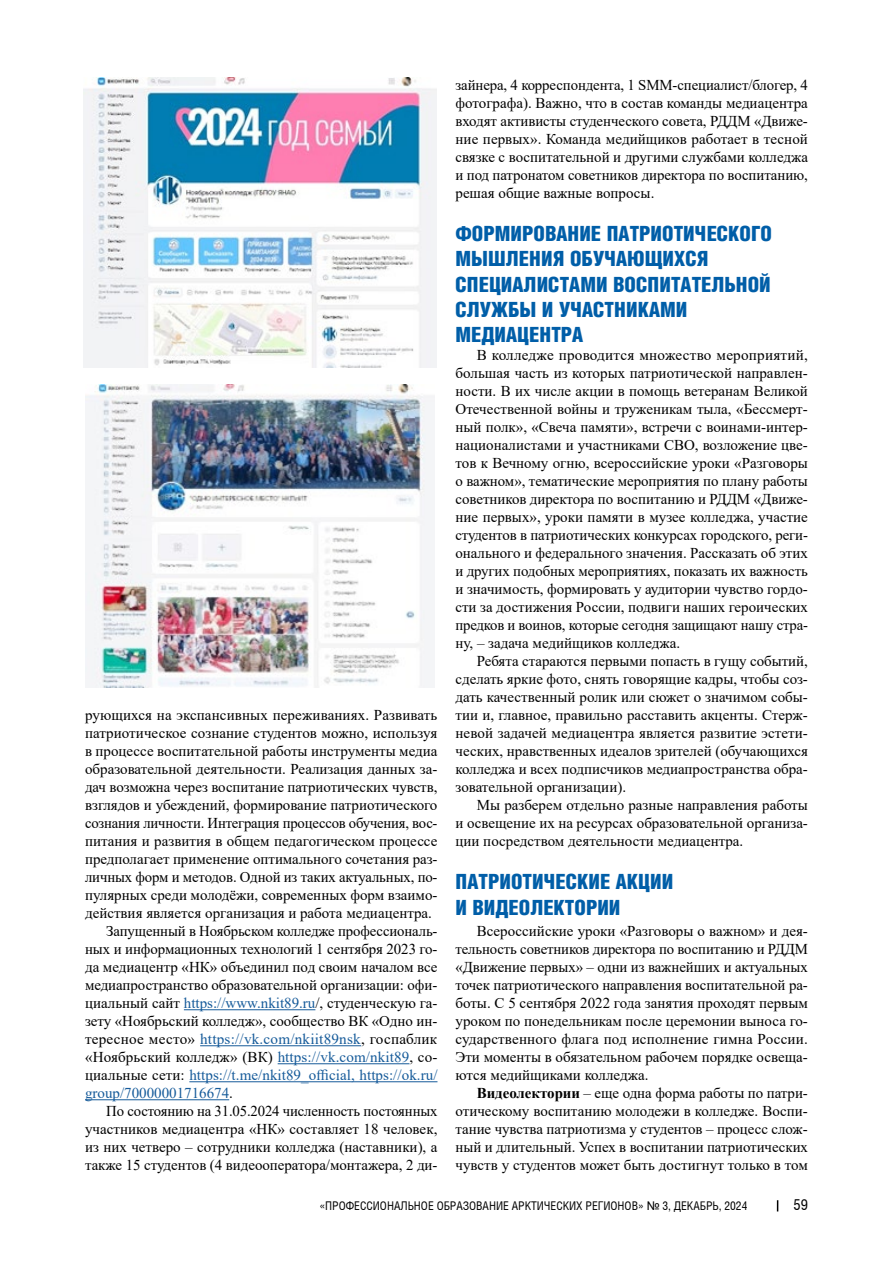
<style>
.page{position:relative;width:893px;height:1263px;background:#fff}
.page>*{position:absolute;margin:0;border:0;box-sizing:border-box;transform-origin:0 0}
.t1{font:900 21px/25.2px "Helios Cond";color:#005ea8}
.t2{font:15px/18px "Times New Roman";color:#000;text-align:justify}
.t3{font:15px "Times New Roman";letter-spacing:.005em;color:#165b9a}
.t4{font:15px "Helios Cond";color:#000}
.t5{font:12px "Helios Cond";color:#000}
.s1{color:#165b9a}
.s2{color:#000}
.s3{font-weight:700}
.s4{font-family:"Arial"}
</style>
<div class="page">
<hr style="left:184px;top:1009px;width:131px;height:1px;background:#165b9a">
<hr style="left:200px;top:1045px;width:161px;height:1px;background:#165b9a">
<hr style="left:278px;top:1063px;width:131px;height:1px;background:#165b9a">
<hr style="left:189px;top:1081px;width:248px;height:1px;background:#165b9a">
<hr style="left:85px;top:1099px;width:144px;height:1px;background:#165b9a">
<img style="left:84px;top:78px;width:353px;height:290px">
<img style="left:85px;top:385px;width:349px;height:303px">
<p class="t2" style="left:85px;top:706px;width:354px">рующихся на экспансивных переживаниях. Развивать</p>
<p class="t2" style="left:85px;top:724px;width:354px">патриотическое сознание студентов можно, используя</p>
<p class="t2" style="left:85px;top:742px;width:354px">в процессе воспитательной работы инструменты медиа</p>
<p class="t2" style="left:85px;top:760px;width:354px">образовательной деятельности. Реализация данных за-</p>
<p class="t2" style="left:85px;top:778px;width:354px">дач возможна через воспитание патриотических чувств,</p>
<p class="t2" style="left:85px;top:796px;width:354px">взглядов и убеждений, формирование патриотического</p>
<p class="t2" style="left:85px;top:814px;width:354px">сознания личности. Интеграция процессов обучения, вос-</p>
<p class="t2" style="left:85px;top:832px;width:354px">питания и развития в общем педагогическом процессе</p>
<p class="t2" style="left:85px;top:850px;width:354px">предполагает применение оптимального сочетания раз-</p>
<p class="t2" style="left:85px;top:868px;width:354px">личных форм и методов. Одной из таких актуальных, по-</p>
<p class="t2" style="left:85px;top:886px;width:354px">пулярных среди молодёжи, современных форм взаимо-</p>
<p class="t2" style="left:85px;top:904px;width:348px">действия является организация и работа медиацентра.</p>
<p class="t2" style="left:106px;top:922px;width:333px">Запущенный в Ноябрьском колледже профессиональ-</p>
<p class="t2" style="left:85px;top:940px;width:354px">ных и информационных технологий 1 сентября 2023 го-</p>
<p class="t2" style="left:85px;top:958px;width:354px">да медиацентр «НК» объединил под своим началом все</p>
<p class="t2" style="left:85px;top:976px;width:354px">медиапространство образовательной организации: офи-</p>
<p class="t2" style="left:85px;top:994px;width:354px">циальный сайт <span class="s1">https://www.nkit89.ru</span>/, студенческую га-</p>
<p class="t2" style="left:85px;top:1012px;width:354px">зету «Ноябрьский колледж», сообщество ВК «Одно ин-</p>
<p class="t3" style="left:85px;top:1028px;width:354px"><span class="s2">тересное место»</span> https://vk.com/nkiit89nsk<span class="s2">, госпаблик</span></p>
<p class="t2" style="left:85px;top:1048px;width:354px">«Ноябрьский колледж» (ВК) <span class="s1">https://vk.com/nkit89</span>, со-</p>
<p class="t3" style="left:85px;top:1064px;width:354px"><span class="s2">циальные сети:</span> https://t.me/nkit89_official, https://ok.ru/</p>
<p class="t3" style="left:85px;top:1082px;width:149px">group/70000001716674<span class="s2">.</span></p>
<p class="t2" style="left:106px;top:1102px;width:333px">По состоянию на 31.05.2024 численность постоянных</p>
<p class="t2" style="left:85px;top:1120px;width:354px">участников медиацентра «НК» составляет 18 человек,</p>
<p class="t2" style="left:85px;top:1138px;width:354px">из них четверо – сотрудники колледжа (наставники), а</p>
<p class="t2" style="left:85px;top:1156px;width:354px">также 15 студентов (4 видеооператора/монтажера, 2 ди-</p>
<p class="t2" style="left:455px;top:76px;width:354px">зайнера, 4 корреспондента, 1 SMM-специалист/блогер, 4 фотографа). Важно, что в состав команды медиацентра входят активисты студенческого совета, РДДМ «Движе&shy;ние первых». Команда медийщиков работает в тесной связке с воспитательной и другими службами колледжа и под патронатом советников директора по воспитанию, решая общие важные вопросы.</p>
<h1 class="t1" style="left:455px;top:221px;width:318px">ФОРМИРОВАНИЕ ПАТРИОТИЧЕСКОГО<br>МЫШЛЕНИЯ ОБУЧАЮЩИХСЯ<br>СПЕЦИАЛИСТАМИ ВОСПИТАТЕЛЬНОЙ<br>СЛУЖБЫ И УЧАСТНИКАМИ<br>МЕДИАЦЕНТРА</h1>
<p class="t2" style="left:455px;top:346px;width:354px;text-indent:21px">В колледже проводится множество мероприятий, большая часть из которых патриотической направлен&shy;ности. В их числе акции в помощь ветеранам Великой Отечественной войны и труженикам тыла, «Бессмерт&shy;ный полк», «Свеча памяти», встречи с воинами-интер&shy;националистами и участниками СВО, возложение цве&shy;тов к Вечному огню, всероссийские уроки «Разговоры о важном», тематические мероприятия по плану работы советников директора по воспитанию и РДДМ «Движе&shy;ние первых», уроки памяти в музее колледжа, участие студентов в патриотических конкурсах городского, реги&shy;онального и федерального значения. Рассказать об этих и других подобных мероприятиях, показать их важность и значимость, формировать у аудитории чувство гордо&shy;сти за достижения России, подвиги наших героических предков и воинов, которые сегодня защищают нашу стра&shy;ну, – задача медийщиков колледжа.</p>
<p class="t2" style="left:455px;top:652px;width:354px;text-indent:21px">Ребята стараются первыми попасть в гущу событий, сделать яркие фото, снять говорящие кадры, чтобы соз&shy;дать качественный ролик или сюжет о значимом собы&shy;тии и, главное, правильно расставить акценты. Стерж&shy;невой задачей медиацентра является развитие эстети&shy;ческих, нравственных идеалов зрителей (обучающихся колледжа и всех подписчиков медиапространства обра&shy;зовательной организации).</p>
<p class="t2" style="left:455px;top:796px;width:354px;text-indent:21px">Мы разберем отдельно разные направления работы и освещение их на ресурсах образовательной организа&shy;ции посредством деятельности медиацентра.</p>
<h1 class="t1" style="left:455px;top:869px;width:219px">ПАТРИОТИЧЕСКИЕ АКЦИИ<br>И ВИДЕОЛЕКТОРИИ</h1>
<p class="t2" style="left:455px;top:922px;width:354px;text-indent:21px">Всероссийские уроки «Разговоры о важном» и дея&shy;тельность советников директора по воспитанию и РДДМ «Движение первых» – одни из важнейших и актуальных точек патриотического направления воспитательной ра&shy;боты. С 5 сентября 2022 года занятия проходят первым уроком по понедельникам после церемонии выноса го&shy;сударственного флага под исполнение гимна России.<br>Эти моменты в обязательном рабочем порядке освеща&shy;ются медийщиками колледжа.</p>
<p class="t2" style="left:455px;top:1084px;width:354px;text-indent:21px"><span class="s3">Видеолектории</span> – еще одна форма работы по патри&shy;отическому воспитанию молодежи в колледже. Воспи&shy;тание чувства патриотизма у студентов – процесс слож&shy;ный и длительный. Успех в воспитании патриотических чувств у студентов может быть достигнут только в том</p>
<p class="t5" style="left:319px;top:1199px;width:429px">«ПРОФЕССИОНАЛЬНОЕ ОБРАЗОВАНИЕ АРКТИЧЕСКИХ РЕГИОНОВ» <span class="s4">№</span> 3, ДЕКАБРЬ, 2024</p>
<p class="t4" style="left:793px;top:1196px;width:16px">59</p>
</div>
